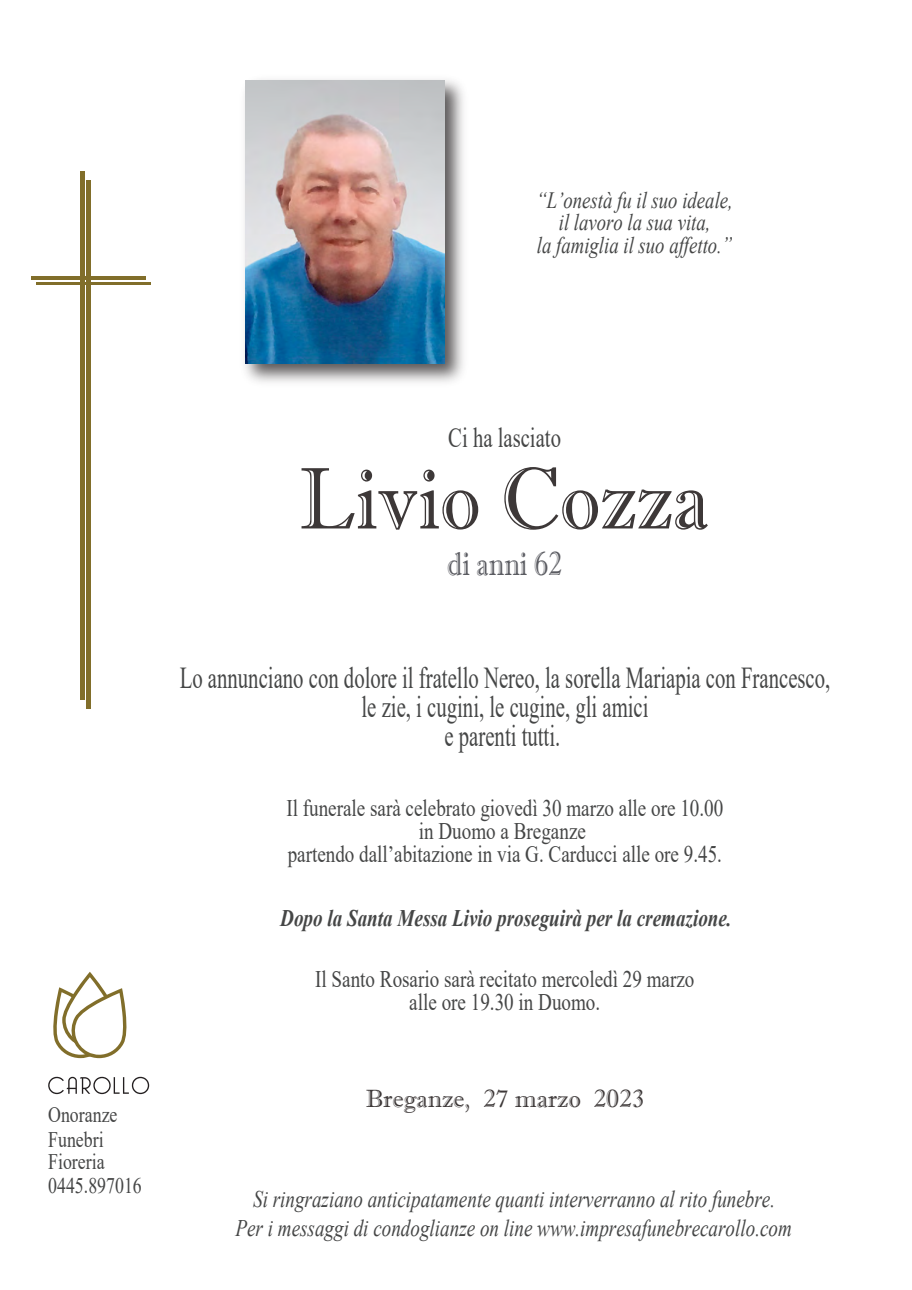
<style>
.page{position:relative;width:912px;height:1290px;background:#fff}
.page>*{position:absolute;margin:0;border:0;box-sizing:border-box;transform-origin:0 0}
.t1{font:87.5px "Imprint MT Shadow";color:#3d3838;scale:.92 1}
.t2{font:33.5px "Imprint MT Shadow";color:#5a5b61;scale:.81 1}
.t3{font:30.38px/29.2px "Times New Roman";color:#454646;text-align:center;scale:.68 1}
.t4{font:28px "Times New Roman";color:#454646;scale:.74 1}
.t5{font:25px "Imprint MT Shadow";color:#3d3838}
.t6{font:23.75px/22.9px "Times New Roman";color:#454646;text-align:center;scale:.8 1}
.t7{font:italic 23.75px "Times New Roman";color:#454646;scale:.8 1}
.t8{font:italic 700 23.75px "Times New Roman";color:#454646;scale:.8 1}
.t9{font:italic 23.38px/22.5px "Times New Roman";color:#454646;text-align:center;scale:.8 1}
.t10{font:22.25px/21.6px "Times New Roman";color:#454646;scale:.8 1}
</style>
<div class="page">
<hr style="left:86px;top:181px;width:4px;height:528px;background:#816e2a">
<hr style="left:36px;top:282px;width:114px;height:3px;background:#816e2a">
<div style="left:80px;top:171px;width:5px;height:529px;background:#816e2a"></div>
<hr style="left:31px;top:277px;width:115px;height:3px;background:#816e2a">
<svg style="left:53px;top:972px;width:74px;height:87px"></svg>
<svg style="left:48px;top:1077px;width:101px;height:17px"></svg>
<img style="left:244px;top:79px;width:220px;height:304px">
<img style="left:246px;top:80px;width:199px;height:283px">
<p class="t9" style="left:536px;top:188px;width:247px">“L’onestà fu il suo ideale, il lavoro la sua vita,<br>la famiglia il suo affetto.”</p>
<p class="t10" style="left:48px;top:1103px;width:88px">Onoranze</p>
<p class="t10" style="left:48px;top:1128px;width:72px">Funebri<br>Fioreria</p>
<p class="t10" style="left:48px;top:1174px;width:118px">0445.897016</p>
<p class="t4" style="left:448px;top:418px;width:154px">Ci ha lasciato</p>
<h1 class="t1" style="left:299px;top:447px;width:447px">Livio Cozza</h1>
<h2 class="t2" style="left:447px;top:544px;width:143px">di anni 62</h2>
<p class="t3" style="left:180px;top:662px;width:958px">Lo annunciano con dolore il fratello Nereo, la sorella Mariapia con Francesco, le zie, i cugini, le cugine, gli amici<br>e parenti tutti.</p>
<p class="t6" style="left:286px;top:796px;width:547px">Il funerale sarà celebrato giovedì 30 marzo alle ore 10.00 in Duomo a Breganze<br>partendo dall’abitazione in via G. Carducci alle ore 9.45.</p>
<p class="t8" style="left:280px;top:901px;width:565px">Dopo la Santa Messa Livio proseguirà per la cremazione.</p>
<p class="t6" style="left:315px;top:967px;width:475px">Il Santo Rosario sarà recitato mercoledì 29 marzo alle ore 19.30 in Duomo.</p>
<p class="t5" style="left:365px;top:1084px;width:280px">Breganze, 27 marzo 2023</p>
<p class="t7" style="left:253px;top:1183px;width:653px">Si ringraziano anticipatamente quanti interverranno al rito funebre.</p>
<p class="t7" style="left:235px;top:1212px;width:696px">Per i messaggi di condoglianze on line www.impresafunebrecarollo.com</p>
</div>
